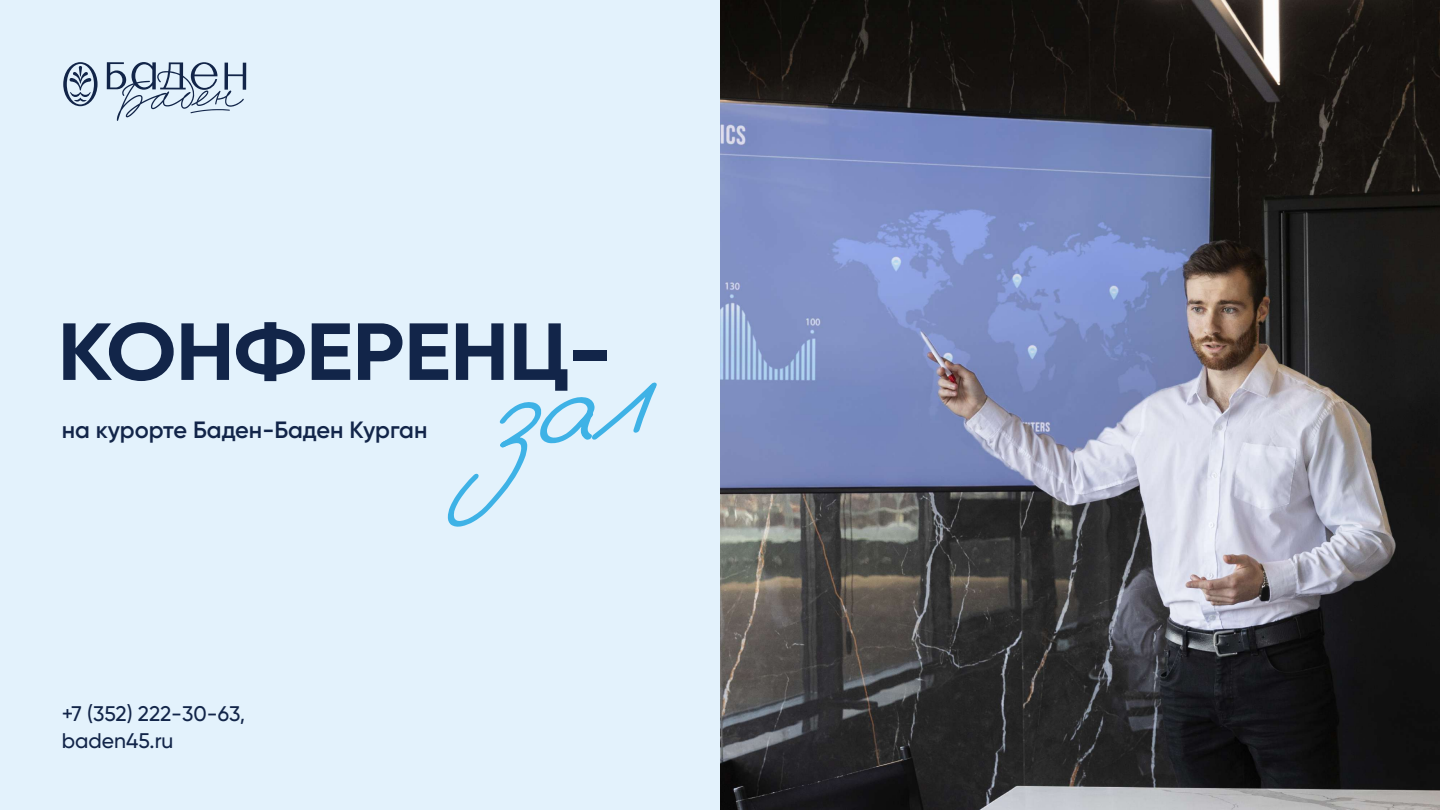
<style>
.page{position:relative;width:1440px;height:810px;background:#fff}
.page>*{position:absolute;margin:0;border:0;box-sizing:border-box;transform-origin:0 0}
.t1{font:700 80.78px "Gilroy";letter-spacing:-.01em;color:#122549;scale:1.1 1}
.t2{font:600 23.55px "Gilroy";color:#122549}
.t3{font:500 21.15px/26.8px "Gilroy";color:#122549}
</style>
<div class="page">
<div style="left:0;top:0;width:720px;height:810px;background:#e3f2fc"></div>
<svg style="left:63px;top:62px;width:35px;height:44px"></svg>
<svg style="left:107px;top:62px;width:139px;height:59px"></svg>
<img style="left:720px;top:0;width:720px;height:810px">
<h1 class="t1" style="left:57px;top:301px;width:506px">КОНФЕРЕНЦ-</h1>
<p class="t2" style="left:62px;top:416px;width:367px">на курорте Баден-Баден Курган</p>
<p class="t3" style="left:62px;top:700px;width:185px">+7 (352) 222-30-63, baden45.ru</p>
</div>
